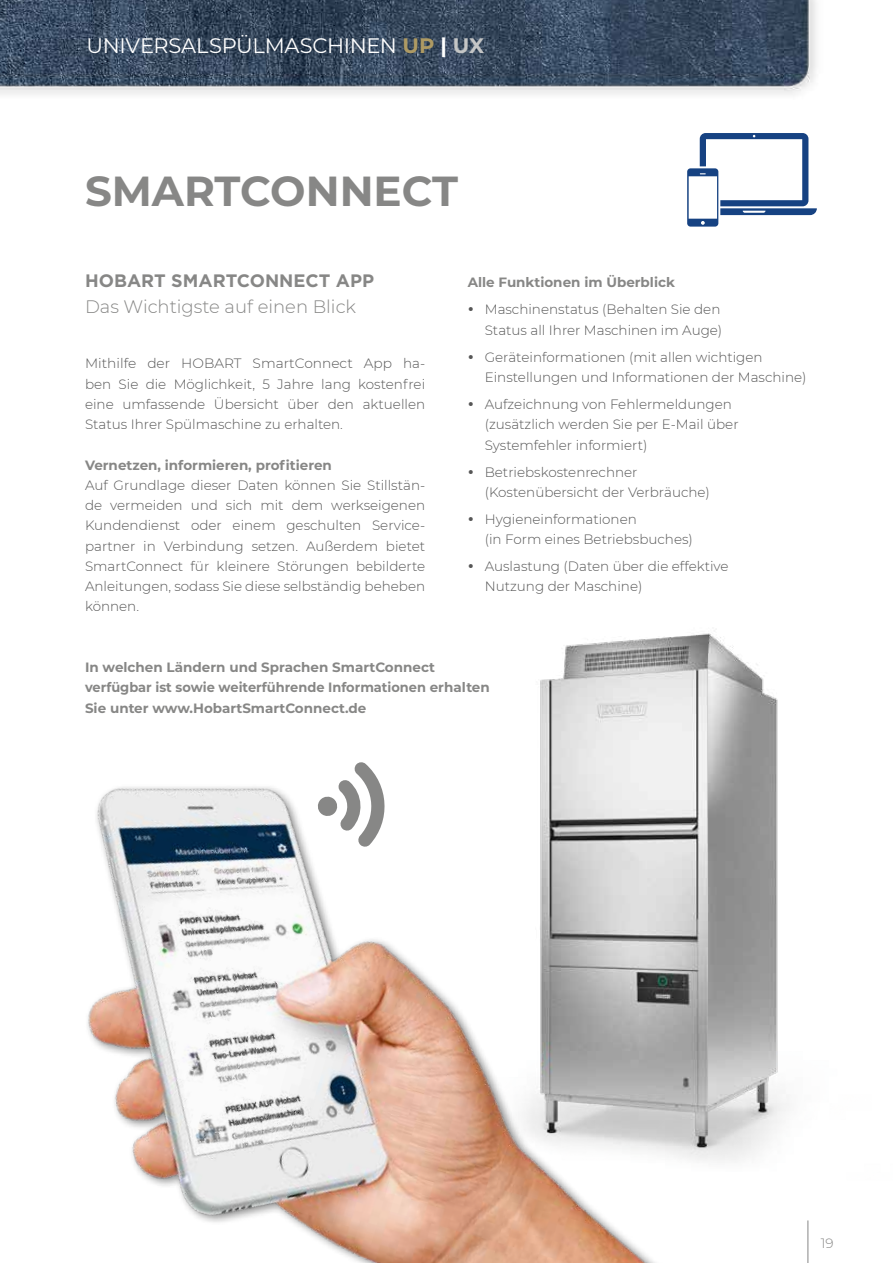
<style>
.page{position:relative;width:893px;height:1263px;background:#fff}
.page>*{position:absolute;margin:0;border:0;box-sizing:border-box;transform-origin:0 0}
.t1{font:700 42px "Montserrat";color:#878786}
.t2{font:21px "Montserrat";letter-spacing:-.01em;color:#fff}
.t3{font:300 18px "Montserrat";color:#878786}
.t4{font:700 18px "Gotham";color:#878786}
.t5{font:300 13.5px/20.2px "Montserrat";color:#565656}
.t6{font:700 13.5px/20.2px "Montserrat";color:#878786}
.t7{font:300 13.5px "Montserrat";color:#878786}
.s1{font-weight:700;color:#ae9a63}
.s2{font-weight:700}
.s3{font-weight:700;color:#c5c6c6}
</style>
<div class="page">
<img style="left:87px;top:633px;width:722px;height:630px">
<svg style="left:317px;top:761px;width:74px;height:86px"></svg>
<svg style="left:687px;top:133px;width:130px;height:94px"></svg>
<img style="left:0;top:0;width:816px;height:95px">
<h2 class="t2" style="left:86px;top:31px;width:399px">UNIVERSALSPÜLMASCHINEN <span class="s1">UP</span> <span class="s2">|</span> <span class="s3">UX</span></h2>
<h1 class="t1" style="left:85px;top:161px;width:375px">SMARTCONNECT</h1>
<h3 class="t4" style="left:85px;top:269px;width:291px">HOBART SMARTCONNECT APP</h3>
<h3 class="t3" style="left:85px;top:294px;width:273px">Das Wichtigste auf einen Blick</h3>
<p class="t5" style="left:85px;top:353px;width:342px;text-align:justify">Mithilfe der HOBART SmartConnect App ha&shy;ben Sie die Möglichkeit, 5 Jahre lang kostenfrei eine umfassende Übersicht über den aktuellen Status Ihrer Spülmaschine zu erhalten.</p>
<p class="t6" style="left:85px;top:454px;width:248px">Vernetzen, informieren, profitieren</p>
<p class="t5" style="left:85px;top:474px;width:342px">Auf Grundlage dieser Daten können Sie Stillstän&shy;de vermeiden und sich mit dem werkseigenen Kundendienst oder einem geschulten Service&shy;partner in Verbindung setzen. Außerdem bietet SmartConnect für kleinere Störungen bebilderte Anleitungen, sodass Sie diese selbständig beheben können.</p>
<p class="t6" style="left:468px;top:272px;width:209px">Alle Funktionen im Überblick</p>
<p class="t5" style="left:485px;top:299px;width:239px">Maschinenstatus (Behalten Sie den<br>Status all Ihrer Maschinen im Auge)</p>
<p class="t5" style="left:485px;top:346px;width:323px">Geräteinformationen (mit allen wichtigen<br>Einstellungen und Informationen der Maschine)</p>
<p class="t5" style="left:485px;top:394px;width:255px">Aufzeichnung von Fehlermeldungen (zusätzlich werden Sie per E-Mail über<br>Systemfehler informiert)</p>
<p class="t5" style="left:485px;top:461px;width:227px">Betriebskostenrechner (Kostenübersicht der Verbräuche)</p>
<p class="t5" style="left:485px;top:509px;width:210px">Hygieneinformationen<br>(in Form eines Betriebsbuches)</p>
<p class="t5" style="left:485px;top:556px;width:245px">Auslastung (Daten über die effektive<br>Nutzung der Maschine)</p>
<p class="t6" style="left:85px;top:656px;width:406px">In welchen Ländern und Sprachen SmartConnect verfügbar ist sowie weiterführende Informationen erhalten<br>Sie unter www.HobartSmartConnect.de</p>
<p class="t7" style="left:821px;top:1234px;width:14px">19</p>
</div>
